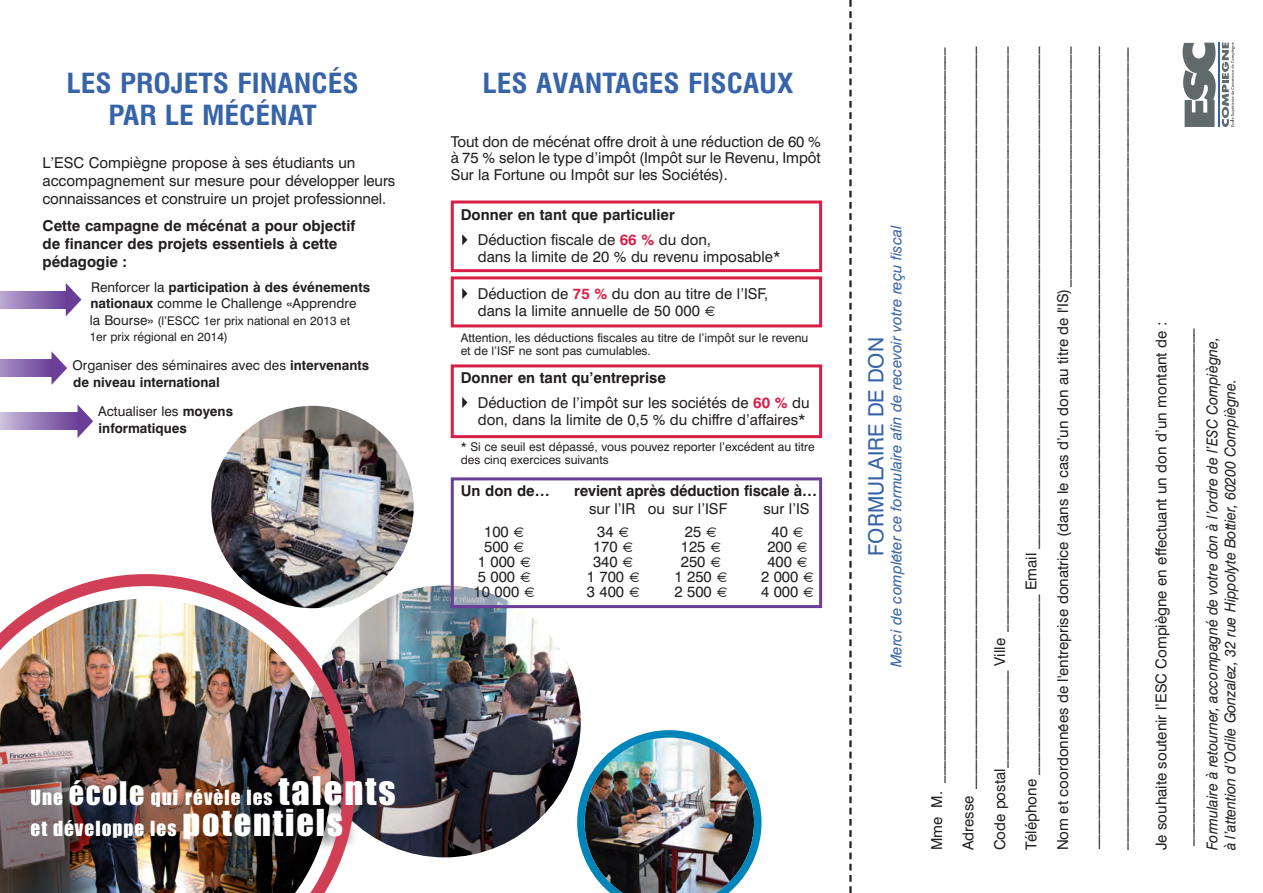
<style>
.page{position:relative;width:1263px;height:893px;background:#fff}
.page>*{position:absolute;margin:0;border:0;box-sizing:border-box;transform-origin:0 0}
.t1{font:700 condensed 27px/32.4px "Swiss 721 BT";color:#3763a8;text-align:center;scale:1.1 1}
.t2{font:21px "Swiss 721 BT";color:#3763a8}
.t3{font:19.35px/31.2px "Impact";letter-spacing:.055em;color:#fff}
.t4{font:15px/31.5px "Swiss 721 BT";color:#231f20}
.t5{font:700 15px/18px "Swiss 721 BT";color:#231f20}
.t6{font:italic 15px/18px "Swiss 721 BT";color:#231f20;scale:.95 1}
.t7{font:italic 15px "Swiss 721 BT";color:#3763a8}
.t8{font:700 13.5px/16.5px "Swiss 721 BT";color:#231f20}
.t9{font:13.5px/16.5px "Swiss 721 BT";color:#231f20}
.t10{font:12px/13.5px "Swiss 721 BT";color:#231f20}
.s1{font-weight:400}
.s2{color:#d91e47}
.s3{font-weight:700;color:#d91e47}
.s4{font-weight:700}
.s5{font-size:13.5px}
.s6{font-size:30px}
.s7{font-size:36.45px}
.s8{font-size:34.35px}
.s9{font-family:"Baskerville";font-weight:700}
.s10{font-family:"Baskerville";font-weight:700;font-style:italic}
</style>
<div class="page">
<hr style="left:1218px;top:43px;width:1px;height:84px;background:#3461ad">
<svg style="left:1182px;top:43px;width:34px;height:84px"></svg>
<svg style="left:1222px;top:43px;width:13px;height:84px"></svg>
<svg style="left:849px;top:0;width:3px;height:893px"></svg>
<img style="left:211px;top:406px;width:203px;height:202px;border-radius:50%">
<img style="left:309px;top:585px;width:272px;height:272px;border-radius:50%">
<svg style="left:47px;top:574px;width:308px;height:308px"></svg>
<img style="left:0;top:599px;width:331px;height:294px">
<img style="left:577px;top:730px;width:184px;height:163px">
<svg style="left:450px;top:200px;width:373px;height:239px"></svg>
<img style="left:455px;top:586px;width:58px;height:18px">
<div style="left:451px;top:477px;width:371px;height:131px;border:3px solid #6b3e98"></div>
<svg style="left:462px;top:234px;width:5px;height:11px"></svg>
<svg style="left:462px;top:288px;width:5px;height:11px"></svg>
<svg style="left:462px;top:397px;width:5px;height:11px"></svg>
<img style="left:0;top:291px;width:66px;height:17px">
<svg style="left:66px;top:283px;width:15px;height:33px"></svg>
<img style="left:0;top:360px;width:51px;height:16px">
<svg style="left:51px;top:351px;width:16px;height:34px"></svg>
<img style="left:0;top:413px;width:78px;height:17px">
<svg style="left:78px;top:405px;width:15px;height:33px"></svg>
<svg style="left:705px;top:306px;width:10px;height:10px"></svg>
<h1 class="t1" style="left:66px;top:68px;width:267px">LES PROJETS FINANCÉS<br>PAR LE MÉCÉNAT</h1>
<h1 class="t1" style="left:482px;top:68px;width:284px">LES AVANTAGES FISCAUX</h1>
<p class="t4" style="left:451px;top:135px;width:371px;line-height:16.5px;text-align:justify">Tout don de mécénat offre droit à une réduction de 60 % à 75 % selon le type d’impôt (Impôt sur le Revenu, Impôt Sur la Fortune ou Impôt sur les Sociétés).</p>
<p class="t5" style="left:478px;top:204px;width:235px;line-height:25px;text-indent:-17px">Donner en tant que particulier<br><span class="s1">Déduction fiscale de</span> <span class="s2">66 %</span> <span class="s1">du don,</span></p>
<p class="t4" style="left:478px;top:242px;width:304px">dans la limite de 20 % du revenu imposable*</p>
<p class="t4" style="left:478px;top:287px;width:292px;line-height:16.5px">Déduction de <span class="s3">75 %</span> du don au titre de l’ISF, dans la limite annuelle de 50 000</p>
<p class="t10" style="left:461px;top:332px;width:349px">Attention, les déductions fiscales au titre de l’impôt sur le revenu et de l’ISF ne sont pas cumulables.</p>
<p class="t4" style="left:478px;top:367px;width:333px;line-height:25px;text-indent:-17px"><span class="s4">Donner en tant qu’entreprise<br></span>Déduction de l’impôt sur les sociétés de <span class="s3">60 %</span> du</p>
<p class="t4" style="left:478px;top:405px;width:329px">don, dans la limite de 0,5 % du chiffre d’affaires*</p>
<p class="t10" style="left:461px;top:441px;width:356px">* Si ce seuil est dépassé, vous pouvez reporter l’excédent au titre des cinq exercices suivants</p>
<p class="t5" style="left:461px;top:484px;width:91px">Un don de…</p>
<p class="t5" style="left:574px;top:484px;width:244px">revient après déduction fiscale à…</p>
<p class="t4" style="left:589px;top:494px;width:140px">sur l’IR ou sur l’ISF</p>
<p class="t4" style="left:763px;top:494px;width:48px">sur l’IS</p>
<p class="t4" style="left:484px;top:518px;width:26px">100</p>
<p class="t4" style="left:597px;top:518px;width:18px">34</p>
<p class="t4" style="left:685px;top:518px;width:18px">25</p>
<p class="t4" style="left:771px;top:518px;width:18px">40</p>
<p class="t4" style="left:484px;top:533px;width:26px">500</p>
<p class="t4" style="left:593px;top:533px;width:26px">170</p>
<p class="t4" style="left:681px;top:533px;width:26px">125</p>
<p class="t4" style="left:767px;top:533px;width:26px">200</p>
<p class="t4" style="left:478px;top:548px;width:39px">1 000</p>
<p class="t4" style="left:593px;top:548px;width:26px">340</p>
<p class="t4" style="left:681px;top:548px;width:26px">250</p>
<p class="t4" style="left:767px;top:548px;width:26px">400</p>
<p class="t4" style="left:478px;top:563px;width:39px">5 000</p>
<p class="t4" style="left:587px;top:563px;width:39px">1 700</p>
<p class="t4" style="left:674px;top:563px;width:39px">1 250</p>
<p class="t4" style="left:761px;top:563px;width:39px">2 000</p>
<p class="t4" style="left:474px;top:578px;width:47px">10 000</p>
<p class="t4" style="left:587px;top:578px;width:39px">3 400</p>
<p class="t4" style="left:674px;top:578px;width:39px">2 500</p>
<p class="t4" style="left:761px;top:578px;width:39px">4 000</p>
<p class="t4" style="left:43px;top:155px;width:354px;line-height:18px">L’ESC Compiègne propose à ses étudiants un accompagnement sur mesure pour développer leurs connaissances et construire un projet professionnel.</p>
<p class="t5" style="left:43px;top:218px;width:314px">Cette campagne de mécénat a pour objectif de financer des projets essentiels à cette pédagogie :</p>
<p class="t9" style="left:90px;top:280px;width:281px">Renforcer la <span class="s4">participation à des événements nationaux</span> comme le Challenge «Apprendre</p>
<p class="t10" style="left:90px;top:313px;width:262px;line-height:16.5px"><span class="s5">la Bourse»</span> (l’ESCC 1er prix national en 2013 et<br>1er prix régional en 2014)</p>
<p class="t8" style="left:72px;top:359px;width:298px"><span class="s1">Organiser des séminaires avec des</span> intervenants de niveau international</p>
<p class="t8" style="left:98px;top:404px;width:136px"><span class="s1">Actualiser les</span> moyens informatiques</p>
<p class="t3" style="left:30px;top:783px;width:367px">Une <span class="s6">école</span> qui révèle les <span class="s7">talents </span>et développe les <span class="s8">potentiels</span></p>
<p class="t7" style="left:890px;top:667px;width:443px;rotate:-90deg">Merci de comple<span class="s9">́</span>ter ce formulaire afin de recevoir votre reçu fiscal</p>
<h2 class="t2" style="left:868px;top:556px;width:220px;rotate:-90deg">FORMULAIRE DE DON</h2>
<p class="t4" style="left:922px;top:850px;width:805px;text-align:justify;rotate:-90deg">Mme M. __________________________________________________________________________________________________ Adresse ___________________________________________________________________________________________________ Code postal_____________ Ville ______________________________________________________________________________ Téléphone ________________________ Email ___________________________________________________________________ Nom et coordonne<span class="s10">́</span>es de l'entreprise donatrice (dans le cas d’un don au titre de l'IS)________________________________</p>
<p class="t4" style="left:1078px;top:850px;width:804px;line-height:28.5px;rotate:-90deg">___________________________________________________________________________________________________________ ___________________________________________________________________________________________________________</p>
<p class="t4" style="left:1150px;top:850px;width:530px;line-height:24.8px;text-align:center;rotate:-90deg">Je souhaite soutenir l’ESC Compiègne en effectuant un don d’un montant de : _____ ________________________________________________________________</p>
<p class="t6" style="left:1204px;top:850px;width:542px;rotate:-90deg">Formulaire à retourner, accompagné de votre don à l’ordre de l’ESC Compiègne, à l’attention d’Odile Gonzalez, 32 rue Hippolyte Bottier, 60200 Compiègne.</p>
</div>
